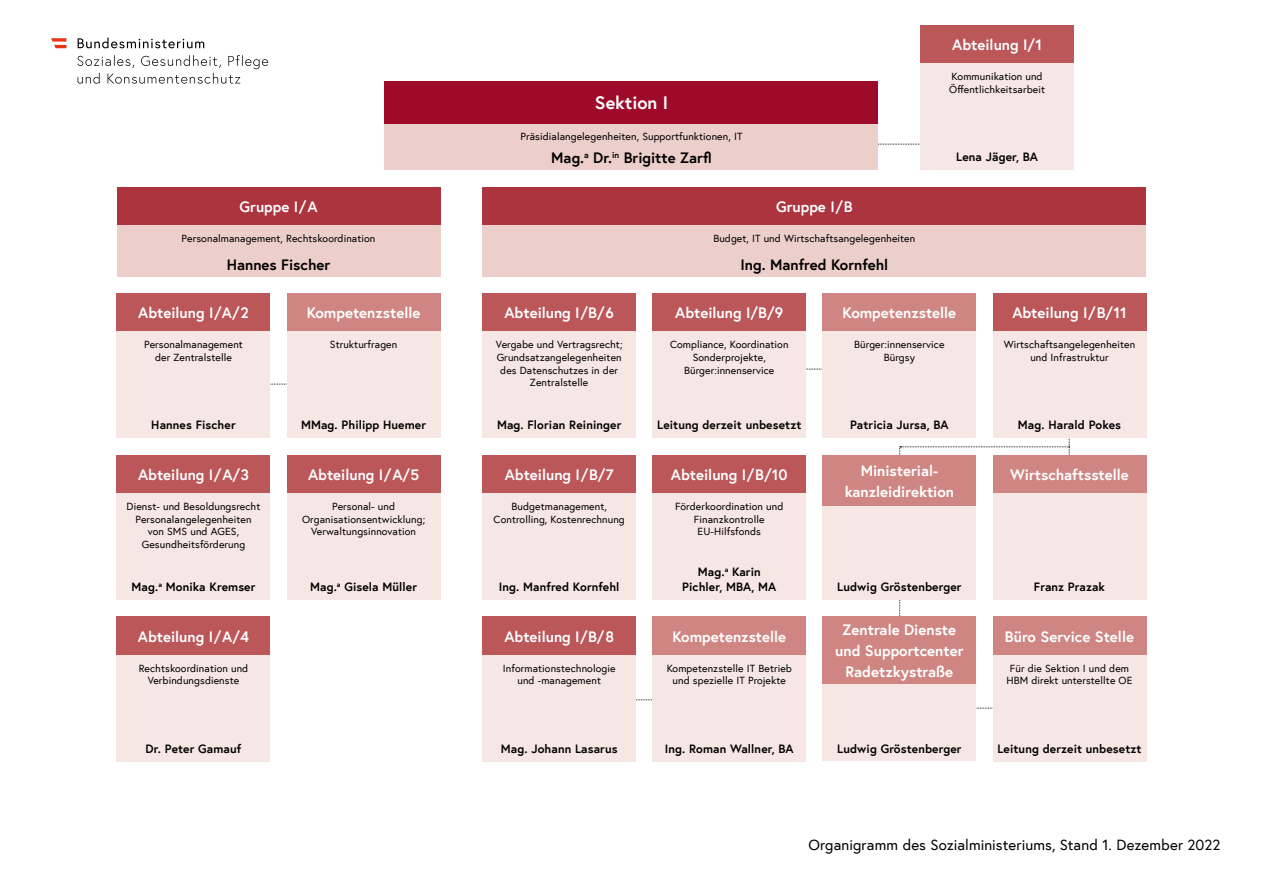
<style>
.page{position:relative;width:1263px;height:893px;background:#fff}
.page>*{position:absolute;margin:0;border:0;box-sizing:border-box;transform-origin:0 0}
.Sektion{font:700 18px "Europa Austria";color:#fff}
.Abteilung{font:700 15px "Europa Austria";color:#fff}
.Kompetenzstelle{font:700 15px/21px "Europa Austria";color:#fff;text-align:center}
.t1{font:15px "Europa Austria";letter-spacing:.005em;color:#000}
.Name_Gruppe{font:700 15px "Europa Austria";color:#000}
.Name_SektionschefIn{font:700 15px "Europa Austria";color:#000}
.Gruppe{font:700 15px "Europa Austria";color:#fff}
.Name_Abteilung{font:700 12px/15px "Europa Austria";letter-spacing:.01em;color:#000;text-align:center}
.Bezeichnung_Abteilun{font:10.5px/12.6px "Europa Austria";letter-spacing:.01em;color:#000;text-align:center}
</style>
<div class="page">
<svg style="left:77px;top:55px;width:191px;height:29px"></svg>
<svg style="left:78px;top:38px;width:126px;height:10px"></svg>
<svg style="left:51px;top:38px;width:15px;height:10px"></svg>
<svg style="left:270px;top:384px;width:17px;height:1px"></svg>
<svg style="left:636px;top:699px;width:17px;height:1px"></svg>
<svg style="left:976px;top:708px;width:17px;height:1px"></svg>
<svg style="left:806px;top:369px;width:17px;height:1px"></svg>
<svg style="left:899px;top:438px;width:171px;height:179px"></svg>
<svg style="left:878px;top:144px;width:42px;height:1px"></svg>
<div style="left:287px;top:293px;width:153px;height:39px;background:#cf8682"></div>
<div style="left:287px;top:332px;width:153px;height:106px;background:#f6e6e4"></div>
<div style="left:653px;top:617px;width:153px;height:38px;background:#cf8682"></div>
<div style="left:653px;top:655px;width:153px;height:106px;background:#f6e6e4"></div>
<div style="left:823px;top:617px;width:153px;height:68px;background:#cf8682"></div>
<div style="left:993px;top:617px;width:153px;height:38px;background:#cf8682"></div>
<div style="left:823px;top:685px;width:153px;height:76px;background:#f6e6e4"></div>
<div style="left:993px;top:655px;width:153px;height:106px;background:#f6e6e4"></div>
<div style="left:823px;top:455px;width:153px;height:51px;background:#cf8682"></div>
<div style="left:823px;top:506px;width:153px;height:94px;background:#f6e6e4"></div>
<div style="left:993px;top:455px;width:153px;height:38px;background:#cf8682"></div>
<div style="left:993px;top:493px;width:153px;height:107px;background:#f6e6e4"></div>
<div style="left:117px;top:293px;width:153px;height:39px;background:#bb5659"></div>
<div style="left:117px;top:332px;width:153px;height:106px;background:#f6e6e4"></div>
<div style="left:117px;top:455px;width:153px;height:38px;background:#bb5659"></div>
<div style="left:117px;top:493px;width:153px;height:107px;background:#f6e6e4"></div>
<div style="left:117px;top:617px;width:153px;height:38px;background:#bb5659"></div>
<div style="left:117px;top:655px;width:153px;height:106px;background:#f6e6e4"></div>
<div style="left:287px;top:455px;width:153px;height:38px;background:#bb5659"></div>
<div style="left:287px;top:493px;width:153px;height:107px;background:#f6e6e4"></div>
<div style="left:483px;top:293px;width:153px;height:39px;background:#bb5659"></div>
<div style="left:483px;top:332px;width:153px;height:106px;background:#f6e6e4"></div>
<div style="left:993px;top:293px;width:153px;height:39px;background:#bb5659"></div>
<div style="left:483px;top:617px;width:153px;height:38px;background:#bb5659"></div>
<div style="left:993px;top:332px;width:153px;height:106px;background:#f6e6e4"></div>
<div style="left:483px;top:655px;width:153px;height:106px;background:#f6e6e4"></div>
<div style="left:483px;top:455px;width:153px;height:38px;background:#bb5659"></div>
<div style="left:483px;top:493px;width:153px;height:107px;background:#f6e6e4"></div>
<div style="left:653px;top:455px;width:153px;height:38px;background:#bb5659"></div>
<div style="left:653px;top:493px;width:153px;height:107px;background:#f6e6e4"></div>
<div style="left:117px;top:187px;width:323px;height:38px;background:#ac343f"></div>
<div style="left:483px;top:187px;width:663px;height:38px;background:#ac343f"></div>
<div style="left:117px;top:226px;width:323px;height:51px;background:#ecceca"></div>
<div style="left:483px;top:225px;width:663px;height:51px;background:#ecceca"></div>
<div style="left:385px;top:123px;width:493px;height:47px;background:#ecceca"></div>
<div style="left:385px;top:81px;width:493px;height:42px;background:#9e0b2a"></div>
<div style="left:653px;top:293px;width:153px;height:39px;background:#bb5659"></div>
<div style="left:653px;top:332px;width:153px;height:106px;background:#f6e6e4"></div>
<div style="left:823px;top:293px;width:153px;height:39px;background:#cf8682"></div>
<div style="left:823px;top:332px;width:153px;height:106px;background:#f6e6e4"></div>
<div style="left:920px;top:25px;width:154px;height:39px;background:#bb5659"></div>
<div style="left:920px;top:64px;width:154px;height:106px;background:#f6e6e4"></div>
<h1 class="Sektion" style="left:595px;top:90px;width:75px">Sektion I</h1>
<h2 class="Bezeichnung_Abteilun" style="left:521px;top:130px;width:223px">Präsidialangelegenheiten, Supportfunktionen, IT</h2>
<p class="Name_SektionschefIn" style="left:551px;top:148px;width:162px">Mag.<sup>a</sup> Dr.<sup>in</sup> Brigitte Zarfl</p>
<h1 class="Gruppe" style="left:240px;top:197px;width:79px">Gruppe I/A</h1>
<h1 class="Gruppe" style="left:776px;top:197px;width:78px">Gruppe I/B</h1>
<h2 class="Bezeichnung_Abteilun" style="left:182px;top:232px;width:195px">Personalmanagement, Rechtskoordination</h2>
<h2 class="Bezeichnung_Abteilun" style="left:713px;top:232px;width:203px">Budget, IT und Wirtschaftsangelegenheiten</h2>
<p class="Name_Gruppe" style="left:227px;top:254px;width:105px">Hannes Fischer</p>
<p class="Name_Gruppe" style="left:740px;top:254px;width:149px">Ing. Manfred Kornfehl</p>
<h1 class="Abteilung" style="left:952px;top:35px;width:91px">Abteilung I/1</h1>
<h2 class="Bezeichnung_Abteilun" style="left:952px;top:70px;width:92px">Kommunikation und</h2>
<h2 class="Bezeichnung_Abteilun" style="left:949px;top:83px;width:97px">Öffentlichkeitsarbeit</h2>
<p class="Name_Abteilung" style="left:956px;top:149px;width:83px">Lena Jäger, BA</p>
<h1 class="Abteilung" style="left:138px;top:303px;width:112px">Abteilung I/A/2</h1>
<h2 class="Bezeichnung_Abteilun" style="left:144px;top:338px;width:100px">Personalmanagement der Zentralstelle</h2>
<h1 class="Kompetenzstelle" style="left:307px;top:302px;width:115px">Kompetenzstelle</h1>
<h2 class="Bezeichnung_Abteilun" style="left:330px;top:338px;width:69px">Strukturfragen</h2>
<h1 class="Abteilung" style="left:504px;top:303px;width:111px">Abteilung I/B/6</h1>
<h2 class="Bezeichnung_Abteilun" style="left:496px;top:338px;width:128px">Vergabe und Vertragsrecht;<br>Grundsatzangelegenheiten des Datenschutzes in der<br>Zentralstelle</h2>
<h1 class="Abteilung" style="left:675px;top:303px;width:110px">Abteilung I/B/9</h1>
<h2 class="Bezeichnung_Abteilun" style="left:670px;top:338px;width:120px">Compliance, Koordination</h2>
<h2 class="Bezeichnung_Abteilun" style="left:684px;top:351px;width:92px">Sonderprojekte,<br>Bürger:innenservice</h2>
<h1 class="Abteilung" style="left:842px;top:303px;width:115px">Kompetenzstelle</h1>
<h2 class="Bezeichnung_Abteilun" style="left:854px;top:338px;width:92px">Bürger:innenservice</h2>
<h2 class="Bezeichnung_Abteilun" style="left:884px;top:351px;width:33px">Bürgsy</h2>
<h1 class="Abteilung" style="left:1012px;top:303px;width:116px">Abteilung I/B/11</h1>
<h2 class="Bezeichnung_Abteilun" style="left:1004px;top:338px;width:133px">Wirtschaftsangelegenheiten und Infrastruktur</h2>
<p class="Name_Abteilung" style="left:151px;top:417px;width:86px">Hannes Fischer</p>
<p class="Name_Abteilung" style="left:301px;top:417px;width:127px">MMag. Philipp Huemer</p>
<p class="Name_Abteilung" style="left:497px;top:417px;width:126px">Mag. Florian Reininger</p>
<p class="Name_Abteilung" style="left:657px;top:417px;width:146px">Leitung derzeit unbesetzt</p>
<p class="Name_Abteilung" style="left:850px;top:417px;width:100px">Patricia Jursa, BA</p>
<p class="Name_Abteilung" style="left:1018px;top:417px;width:105px">Mag. Harald Pokes</p>
<h1 class="Abteilung" style="left:138px;top:464px;width:112px">Abteilung I/A/3</h1>
<h2 class="Bezeichnung_Abteilun" style="left:127px;top:500px;width:135px">Dienst- und Besoldungsrecht</h2>
<h2 class="Bezeichnung_Abteilun" style="left:135px;top:512px;width:118px">Personalangelegenheiten von SMS und AGES,<br>Gesundheitsförderung</h2>
<h1 class="Abteilung" style="left:308px;top:464px;width:113px">Abteilung I/A/5</h1>
<h2 class="Bezeichnung_Abteilun" style="left:302px;top:500px;width:124px">Personal- und<br>Organisationsentwicklung;<br>Verwaltungsinnovation</h2>
<h1 class="Abteilung" style="left:505px;top:464px;width:110px">Abteilung I/B/7</h1>
<h2 class="Bezeichnung_Abteilun" style="left:494px;top:500px;width:133px">Budgetmanagement,<br>Controlling, Kostenrechnung</h2>
<h1 class="Abteilung" style="left:671px;top:464px;width:118px">Abteilung I/B/10</h1>
<h2 class="Bezeichnung_Abteilun" style="left:675px;top:500px;width:110px">Förderkoordination und<br>Finanzkontrolle<br>EU-Hilfsfonds</h2>
<h1 class="Kompetenzstelle" style="left:845px;top:460px;width:111px">Ministerial&shy;kanzleidirektion</h1>
<h1 class="Kompetenzstelle" style="left:1010px;top:464px;width:120px">Wirtschaftsstelle</h1>
<p class="Name_Abteilung" style="left:131px;top:579px;width:125px">Mag.<sup>a</sup> Monika Kremser</p>
<p class="Name_Abteilung" style="left:310px;top:579px;width:108px">Mag.<sup>a</sup> Gisela Müller</p>
<p class="Name_Abteilung" style="left:499px;top:579px;width:122px">Ing. Manfred Kornfehl</p>
<p class="Name_Abteilung" style="left:682px;top:564px;width:96px">Mag.<sup>a</sup> Karin<br>Pichler, MBA, MA</p>
<p class="Name_Abteilung" style="left:837px;top:579px;width:126px">Ludwig Gröstenberger</p>
<p class="Name_Abteilung" style="left:1034px;top:579px;width:73px">Franz Prazak</p>
<h1 class="Abteilung" style="left:138px;top:626px;width:113px">Abteilung I/A/4</h1>
<h2 class="Bezeichnung_Abteilun" style="left:139px;top:661px;width:111px">Rechtskoordination und<br>Verbindungsdienste</h2>
<h1 class="Abteilung" style="left:504px;top:626px;width:111px">Abteilung I/B/8</h1>
<h2 class="Bezeichnung_Abteilun" style="left:503px;top:661px;width:114px">Informationstechnologie und -management</h2>
<h1 class="Kompetenzstelle" style="left:672px;top:625px;width:115px">Kompetenzstelle</h1>
<h2 class="Bezeichnung_Abteilun" style="left:667px;top:661px;width:127px">Kompetenzstelle IT Betrieb und spezielle IT Projekte</h2>
<h1 class="Kompetenzstelle" style="left:835px;top:619px;width:130px">Zentrale Dienste und Supportcenter<br>Radetzkystraße</h1>
<h1 class="Kompetenzstelle" style="left:1005px;top:625px;width:131px">Büro Service Stelle</h1>
<h2 class="Bezeichnung_Abteilun" style="left:1006px;top:661px;width:127px">Für die Sektion I und dem<br>HBM direkt unterstellte OE</h2>
<p class="Name_Abteilung" style="left:146px;top:741px;width:97px">Dr. Peter Gamauf</p>
<p class="Name_Abteilung" style="left:501px;top:741px;width:118px">Mag. Johann Lasarus</p>
<p class="Name_Abteilung" style="left:665px;top:741px;width:130px">Ing. Roman Wallner, BA</p>
<p class="Name_Abteilung" style="left:837px;top:741px;width:126px">Ludwig Gröstenberger</p>
<p class="Name_Abteilung" style="left:997px;top:741px;width:146px">Leitung derzeit unbesetzt</p>
<h2 class="t1" style="left:808px;top:836px;width:414px">Organigramm des Sozialministeriums, Stand 1. Dezember 2022</h2>
</div>
